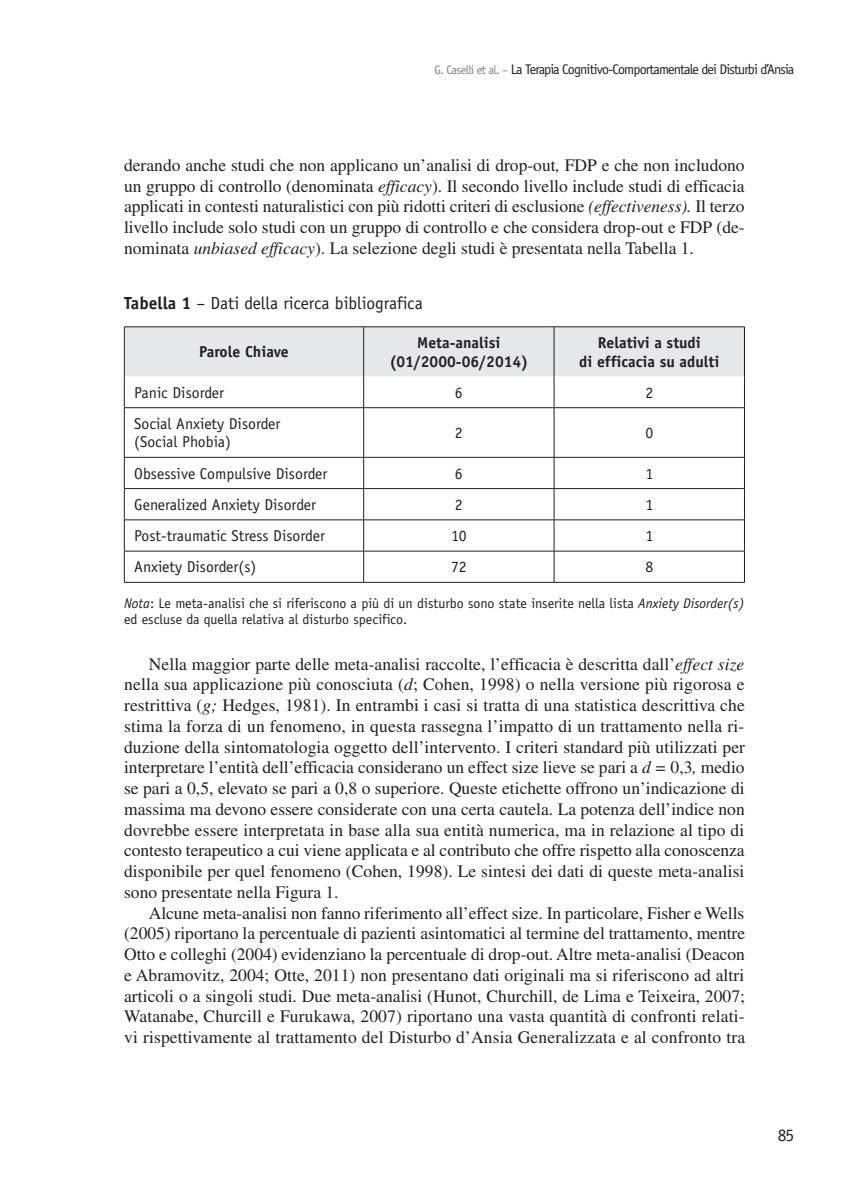
<style>
.page{position:relative;width:844px;height:1191px;background:#fff}
.page>*{position:absolute;margin:0;border:0;box-sizing:border-box;transform-origin:0 0}
.t1{font:17.5px/20.7px "Times LT Std";color:#231f20;text-align:justify}
.t2{font:17.5px "Officina Sans Std";color:#231f20}
.t3{font:15.75px/18.4px "Officina Sans Std";color:#231f20}
.t4{font:700 15.75px/18.4px "Officina Sans Std";color:#231f20;text-align:center}
.t5{font:14px/15.8px "Officina Sans Std";color:#231f20}
.t6{font:14px "Officina Sans Std";letter-spacing:-.06em;color:#231f20}
.s1{font-size:12.25px;color:#808285}
.s2{font-style:italic}
.s3{font-weight:700}
</style>
<div class="page">
<div style="left:125px;top:327px;width:619px;height:49px;background:#e6e7e9"></div>
<hr style="left:363px;top:327px;width:1px;height:49px;background:#231f20">
<hr style="left:553px;top:327px;width:1px;height:49px;background:#231f20">
<hr style="left:363px;top:376px;width:1px;height:31px;background:#231f20">
<hr style="left:553px;top:376px;width:1px;height:31px;background:#231f20">
<hr style="left:124px;top:407px;width:239px;height:1px;background:#231f20">
<hr style="left:363px;top:407px;width:191px;height:1px;background:#231f20">
<hr style="left:363px;top:408px;width:1px;height:49px;background:#231f20">
<hr style="left:554px;top:407px;width:190px;height:1px;background:#231f20">
<hr style="left:553px;top:408px;width:1px;height:49px;background:#231f20">
<hr style="left:124px;top:457px;width:239px;height:1px;background:#231f20">
<hr style="left:363px;top:457px;width:191px;height:1px;background:#231f20">
<hr style="left:363px;top:457px;width:1px;height:31px;background:#231f20">
<hr style="left:554px;top:457px;width:190px;height:1px;background:#231f20">
<hr style="left:553px;top:457px;width:1px;height:31px;background:#231f20">
<hr style="left:124px;top:488px;width:239px;height:1px;background:#231f20">
<hr style="left:363px;top:488px;width:191px;height:1px;background:#231f20">
<hr style="left:363px;top:489px;width:1px;height:30px;background:#231f20">
<hr style="left:554px;top:488px;width:190px;height:1px;background:#231f20">
<hr style="left:553px;top:489px;width:1px;height:30px;background:#231f20">
<hr style="left:124px;top:519px;width:239px;height:1px;background:#231f20">
<hr style="left:363px;top:519px;width:191px;height:1px;background:#231f20">
<hr style="left:363px;top:520px;width:1px;height:31px;background:#231f20">
<hr style="left:554px;top:519px;width:190px;height:1px;background:#231f20">
<hr style="left:553px;top:520px;width:1px;height:31px;background:#231f20">
<hr style="left:124px;top:551px;width:239px;height:1px;background:#231f20">
<hr style="left:363px;top:551px;width:191px;height:1px;background:#231f20">
<hr style="left:363px;top:551px;width:1px;height:31px;background:#231f20">
<hr style="left:554px;top:551px;width:190px;height:1px;background:#231f20">
<hr style="left:553px;top:551px;width:1px;height:31px;background:#231f20">
<hr style="left:124px;top:376px;width:1px;height:31px;background:#231f20">
<hr style="left:744px;top:376px;width:1px;height:31px;background:#231f20">
<hr style="left:124px;top:408px;width:1px;height:49px;background:#231f20">
<hr style="left:744px;top:408px;width:1px;height:49px;background:#231f20">
<hr style="left:124px;top:457px;width:1px;height:31px;background:#231f20">
<hr style="left:744px;top:457px;width:1px;height:31px;background:#231f20">
<hr style="left:124px;top:489px;width:1px;height:30px;background:#231f20">
<hr style="left:744px;top:489px;width:1px;height:30px;background:#231f20">
<hr style="left:124px;top:520px;width:1px;height:31px;background:#231f20">
<hr style="left:744px;top:520px;width:1px;height:31px;background:#231f20">
<hr style="left:124px;top:551px;width:1px;height:31px;background:#231f20">
<hr style="left:744px;top:551px;width:1px;height:31px;background:#231f20">
<hr style="left:124px;top:582px;width:239px;height:1px;background:#231f20">
<hr style="left:363px;top:582px;width:191px;height:1px;background:#231f20">
<hr style="left:554px;top:582px;width:190px;height:1px;background:#231f20">
<hr style="left:124px;top:326px;width:239px;height:1px;background:#231f20">
<hr style="left:124px;top:327px;width:1px;height:49px;background:#231f20">
<hr style="left:363px;top:326px;width:191px;height:1px;background:#231f20">
<hr style="left:554px;top:326px;width:190px;height:1px;background:#231f20">
<hr style="left:744px;top:327px;width:1px;height:49px;background:#231f20">
<p class="t6" style="left:434px;top:61px;width:361px"><span class="s1">G. Caselli et al. –</span> La Terapia Cognitivo-Comportamentale dei Disturbi d’Ansia</p>
<p class="t1" style="left:124px;top:154px;width:622px">derando anche studi che non applicano un’analisi di drop-out<span class="s2">,</span> FDP e che non includono un gruppo di controllo (denominata <span class="s2">efficacy</span>). Il secondo livello include studi di efficacia applicati in contesti naturalistici con più ridotti criteri di esclusione <span class="s2">(effectiveness).</span> Il terzo livello include solo studi con un gruppo di controllo e che considera drop-out e FDP (de&shy;nominata <span class="s2">unbiased efficacy</span>). La selezione degli studi è presentata nella Tabella 1.</p>
<p class="t2" style="left:124px;top:293px;width:300px"><span class="s3">Tabella 1</span> – Dati della ricerca bibliografica</p>
<p class="t4" style="left:199px;top:342px;width:91px">Parole Chiave</p>
<p class="t4" style="left:389px;top:333px;width:140px">Meta-analisi (01/2000-06/2014)</p>
<p class="t4" style="left:579px;top:333px;width:141px">Relativi a studi<br>di efficacia su adulti</p>
<p class="t3" style="left:134px;top:383px;width:91px">Panic Disorder</p>
<p class="t3" style="left:455px;top:383px;width:9px">6</p>
<p class="t3" style="left:645px;top:383px;width:9px">2</p>
<p class="t3" style="left:134px;top:414px;width:148px">Social Anxiety Disorder (Social Phobia)</p>
<p class="t3" style="left:455px;top:424px;width:9px">2</p>
<p class="t3" style="left:645px;top:424px;width:9px">0</p>
<p class="t3" style="left:134px;top:464px;width:195px">Obsessive Compulsive Disorder</p>
<p class="t3" style="left:455px;top:464px;width:9px">6</p>
<p class="t3" style="left:645px;top:464px;width:9px">1</p>
<p class="t3" style="left:134px;top:495px;width:183px">Generalized Anxiety Disorder</p>
<p class="t3" style="left:455px;top:495px;width:9px">2</p>
<p class="t3" style="left:645px;top:495px;width:9px">1</p>
<p class="t3" style="left:134px;top:527px;width:192px">Post-traumatic Stress Disorder</p>
<p class="t3" style="left:451px;top:527px;width:17px">10</p>
<p class="t3" style="left:645px;top:527px;width:9px">1</p>
<p class="t3" style="left:134px;top:558px;width:123px">Anxiety Disorder(s)</p>
<p class="t3" style="left:451px;top:558px;width:17px">72</p>
<p class="t3" style="left:645px;top:558px;width:9px">8</p>
<p class="t5" style="left:124px;top:595px;width:622px"><span class="s2">Nota</span>: Le meta-analisi che si riferiscono a più di un disturbo sono state inserite nella lista <span class="s2">Anxiety Disorder(s) </span>ed escluse da quella relativa al disturbo specifico.</p>
<p class="t1" style="left:124px;top:653px;width:622px;text-indent:25px">Nella maggior parte delle meta-analisi raccolte, l’efficacia è descritta dall’<span class="s2">effect size </span>nella sua applicazione più conosciuta (<span class="s2">d</span>; Cohen, 1998) o nella versione più rigorosa e restrittiva (<span class="s2">g;</span> Hedges, 1981). In entrambi i casi si tratta di una statistica descrittiva che stima la forza di un fenomeno, in questa rassegna l’impatto di un trattamento nella ri&shy;duzione della sintomatologia oggetto dell’intervento. I criteri standard più utilizzati per interpretare l’entità dell’efficacia considerano un effect size lieve se pari a <span class="s2">d =</span> 0,3<span class="s2">,</span> medio se pari a 0,5, elevato se pari a 0,8 o superiore. Queste etichette offrono un’indicazione di massima ma devono essere considerate con una certa cautela. La potenza dell’indice non dovrebbe essere interpretata in base alla sua entità numerica, ma in relazione al tipo di contesto terapeutico a cui viene applicata e al contributo che offre rispetto alla conoscenza disponibile per quel fenomeno (Cohen, 1998). Le sintesi dei dati di queste meta-analisi sono presentate nella Figura 1.</p>
<p class="t1" style="left:124px;top:902px;width:622px;text-indent:25px">Alcune meta-analisi non fanno riferimento all’effect size. In particolare, Fisher e Wells (2005) riportano la percentuale di pazienti asintomatici al termine del trattamento, mentre Otto e colleghi (2004) evidenziano la percentuale di drop-out. Altre meta-analisi (Deacon e Abramovitz, 2004; Otte, 2011) non presentano dati originali ma si riferiscono ad altri articoli o a singoli studi. Due meta-analisi (Hunot, Churchill, de Lima e Teixeira, 2007; Watanabe, Churcill e Furukawa, 2007) riportano una vasta quantità di confronti relati&shy;vi rispettivamente al trattamento del Disturbo d’Ansia Generalizzata e al confronto tra</p>
<p class="t2" style="left:777px;top:1125px;width:18px">85</p>
</div>
